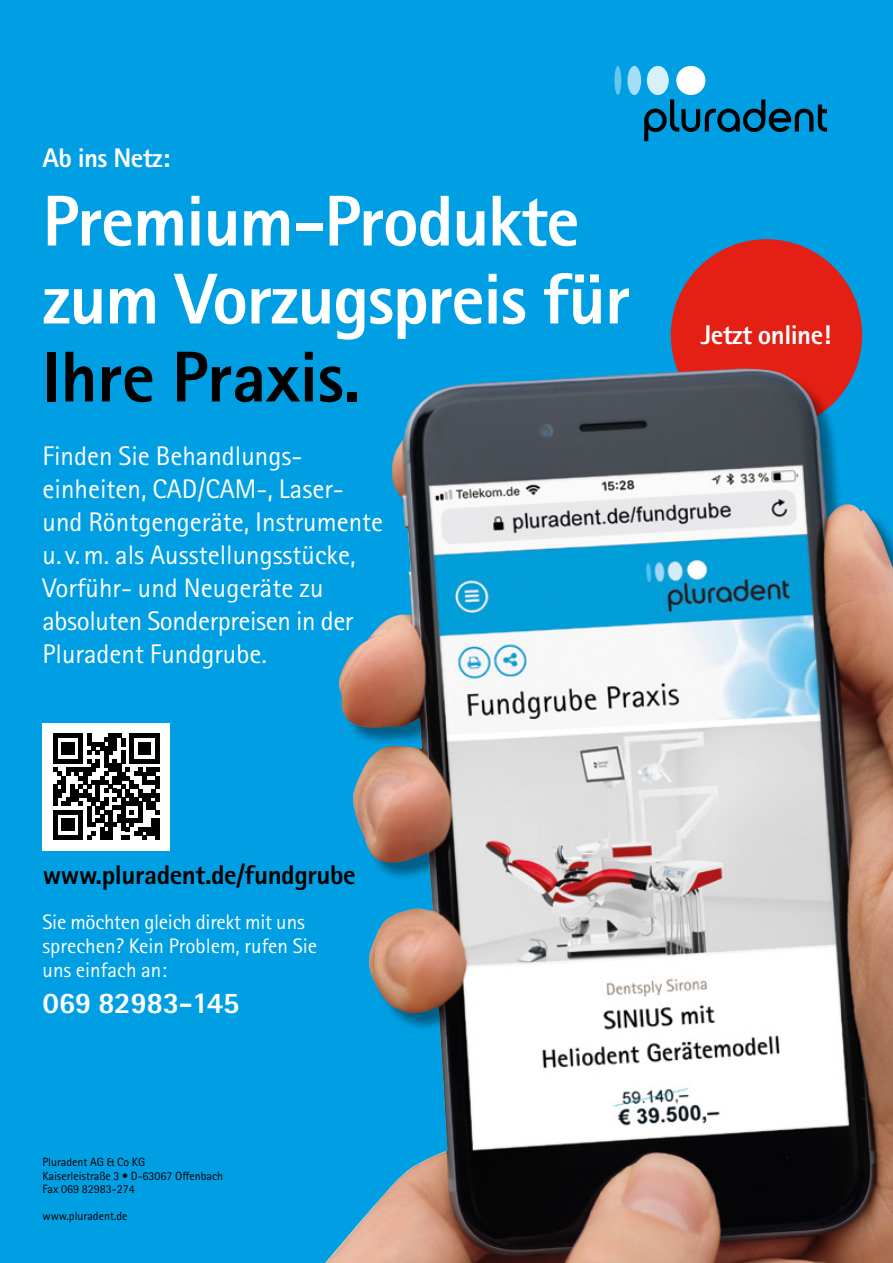
<style>
.page{position:relative;width:893px;height:1263px;background:#009fe3}
.page>*{position:absolute;margin:0;border:0;box-sizing:border-box;transform-origin:0 0}
.t1{font:800 72px/78px "Rotis Sans Serif Pro";letter-spacing:-.02em;color:#fff}
.t2{font:800 72px "Rotis Sans Serif Pro";letter-spacing:-.01em;color:#000}
.t3{font:800 30px "Rotis Sans Serif Pro";letter-spacing:-.015em;color:#fff}
.t4{font:27px/33px "Rotis Sans Serif Pro";color:#fff}
.t5{font:800 27px "Rotis Sans Serif Pro";letter-spacing:-.015em;color:#000}
.t6{font:800 27px "Rotis Sans Serif Pro";letter-spacing:-.02em;color:#fff}
.t7{font:21px/24px "Rotis Sans Serif Pro";color:#fff}
.t8{font:12px/13.5px "Rotis Sans Serif Pro";color:#000}
</style>
<div class="page">
<div style="left:676px;top:66px;width:29px;height:29px;background:#fff;border-radius:50%"></div>
<div style="left:647px;top:66px;width:22px;height:29px;background:#d8f0fa;border-radius:50%"></div>
<div style="left:627px;top:66px;width:14px;height:29px;background:#a5ddf5;border-radius:50%"></div>
<svg style="left:614px;top:66px;width:7px;height:29px"></svg>
<svg style="left:644px;top:100px;width:183px;height:41px"></svg>
<div style="left:671px;top:239px;width:191px;height:192px;background:#e41f13;border-radius:50%"></div>
<img style="left:325px;top:369px;width:568px;height:894px">
<div style="left:43px;top:723px;width:127px;height:127px;background:#fff"></div>
<svg style="left:53px;top:733px;width:106px;height:107px"></svg>
<p class="t6" style="left:43px;top:141px;width:129px">Ab ins Netz:</p>
<h1 class="t1" style="left:43px;top:182px;width:589px">Premium-Produkte zum Vorzugspreis für</h1>
<h1 class="t2" style="left:43px;top:331px;width:320px">Ihre Praxis.</h1>
<p class="t4" style="left:43px;top:440px;width:342px">Finden Sie Behandlungs&shy;einheiten, CAD/CAM-, Laser&shy;und Röntgengeräte, Instrumente u. v.m. als Ausstellungsstücke,<br>Vorführ- und Neugeräte zu absoluten Sonderpreisen in der<br>Pluradent Fundgrube.</p>
<p class="t6" style="left:701px;top:318px;width:132px">Jetzt online!</p>
<p class="t5" style="left:43px;top:858px;width:314px">www.pluradent.de/fundgrube</p>
<p class="t7" style="left:43px;top:910px;width:276px">Sie möchten gleich direkt mit uns sprechen? Kein Problem, rufen Sie uns einfach an:</p>
<p class="t3" style="left:43px;top:983px;width:199px">069 82983-145</p>
<p class="t8" style="left:43px;top:1156px;width:182px">Pluradent AG &amp; Co KG<br>Kaiserleistraße 3 • D-63067 Offenbach<br>Fax 069 82983-274</p>
<p class="t8" style="left:43px;top:1210px;width:87px">www.pluradent.de</p>
</div>
